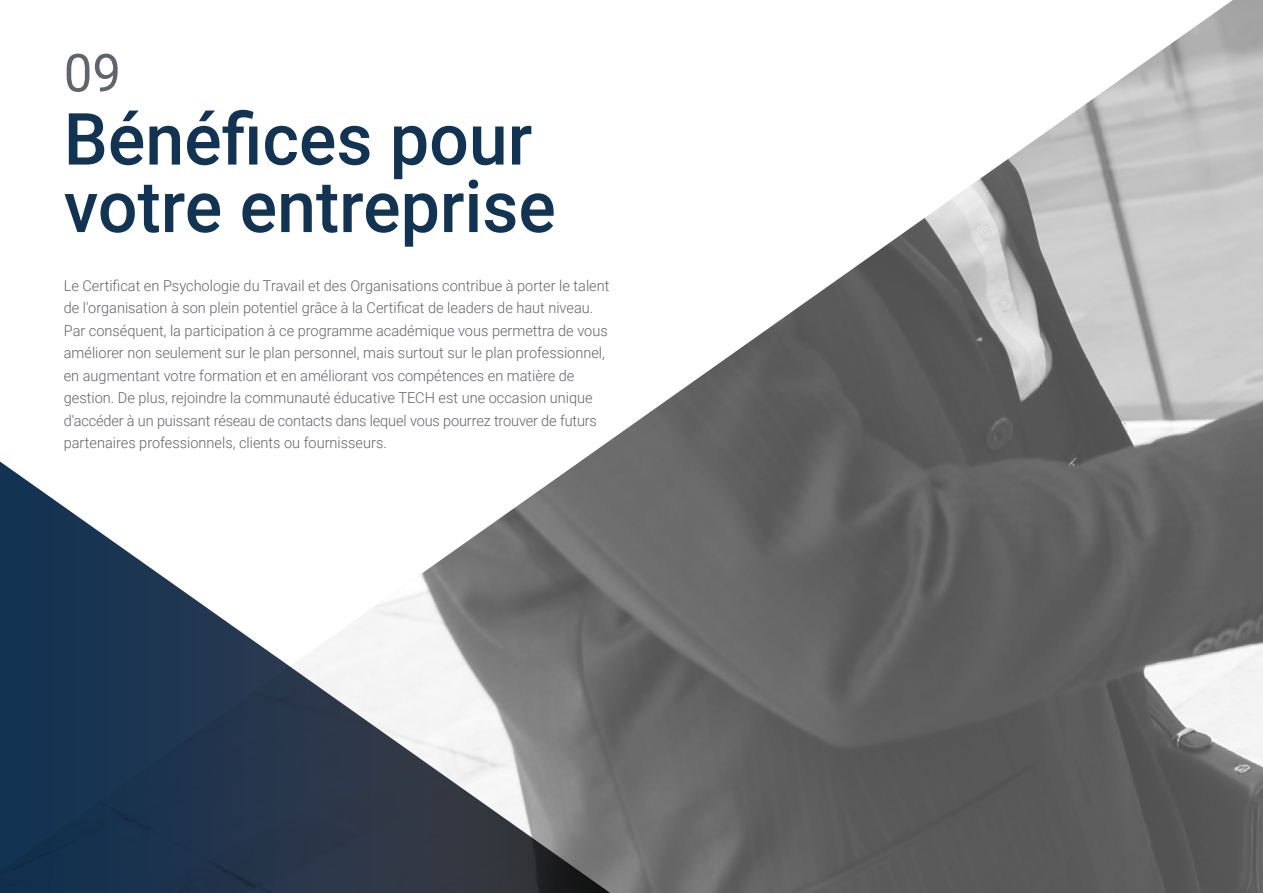
<style>
.page{position:relative;width:1263px;height:893px;background:#fff}
.page>*{position:absolute;margin:0;border:0;box-sizing:border-box;transform-origin:0 0}
.t1{font:500 72px/67.5px "Roboto";color:#123352}
.t2{font:52.5px "Roboto";color:#61646a}
.t3{font:300 15px/22.5px "Roboto";color:#61646a}
</style>
<div class="page">
<img style="left:602px;top:0;width:661px;height:893px">
<svg style="left:0;top:446px;width:640px;height:447px"></svg>
<h2 class="t2" style="left:64px;top:36px;width:59px">09</h2>
<h1 class="t1" style="left:64px;top:103px;width:494px">Bénéfices pour votre entreprise</h1>
<p class="t3" style="left:64px;top:274px;width:547px">Le Certificat en Psychologie du Travail et des Organisations contribue à porter le talent de l'organisation à son plein potentiel grâce à la Certificat de leaders de haut niveau.<br>Par conséquent, la participation à ce programme académique vous permettra de vous améliorer non seulement sur le plan personnel, mais surtout sur le plan professionnel, en augmentant votre formation et en améliorant vos compétences en matière de gestion. De plus, rejoindre la communauté éducative TECH est une occasion unique d'accéder à un puissant réseau de contacts dans lequel vous pourrez trouver de futurs partenaires professionnels, clients ou fournisseurs.</p>
</div>
